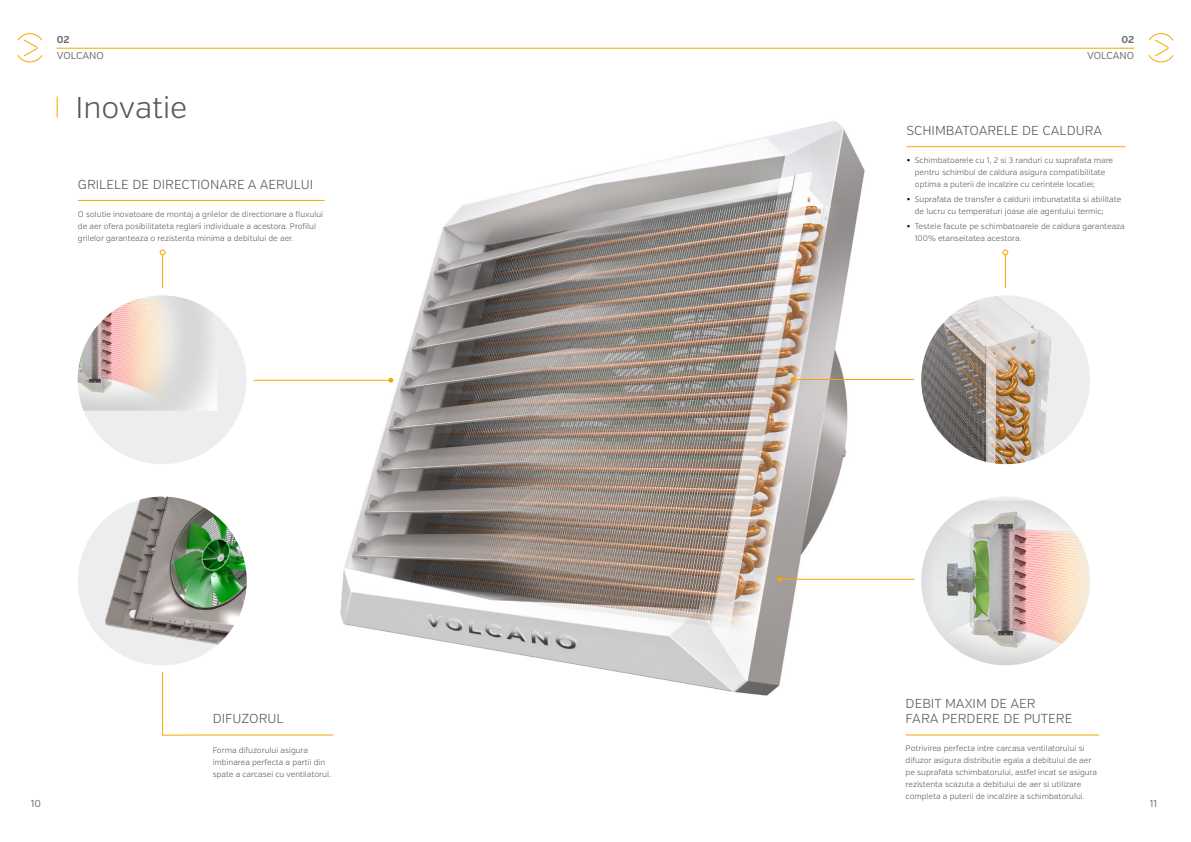
<style>
.page{position:relative;width:1191px;height:842px;background:#fff}
.page>*{position:absolute;margin:0;border:0;box-sizing:border-box;transform-origin:0 0}
.t1{font:300 30px "Verb";letter-spacing:-.005em;color:#575756}
.t2{font:300 13px/15.6px "Verb";color:#575756}
.t3{font:10px "Verb";color:#706f6f}
.t4{font:700 10px "Verb";color:#706f6f}
.t5{font:300 8px/12px "Verb";color:#575756}
.s1{font-size:10px;color:#000}
</style>
<div class="page">
<hr style="left:57px;top:48px;width:1077px;height:1px;background:#f7a600">
<svg style="left:17px;top:33px;width:26px;height:30px"></svg>
<svg style="left:1148px;top:33px;width:26px;height:30px"></svg>
<hr style="left:906px;top:146px;width:219px;height:1px;background:#f7a600">
<img style="left:298px;top:121px;width:567px;height:575px">
<div style="left:917px;top:292px;width:176px;height:176px;background:#ededed;border-radius:50%"></div>
<img style="left:922px;top:296px;width:149px;height:167px">
<div style="left:914px;top:288px;width:183px;height:183px;border:7px solid #fff;border-radius:50%"></div>
<svg style="left:57px;top:97px;width:1px;height:21px"></svg>
<svg style="left:162px;top:672px;width:51px;height:64px"></svg>
<img style="left:74px;top:493px;width:176px;height:176px;border-radius:88px">
<div style="left:71px;top:489px;width:183px;height:183px;border:7px solid #fff;border-radius:50%"></div>
<hr style="left:213px;top:735px;width:120px;height:1px;background:#f7a600">
<hr style="left:905px;top:735px;width:194px;height:1px;background:#f7a600">
<svg style="left:790px;top:250px;width:218px;height:132px"></svg>
<svg style="left:388px;top:378px;width:5px;height:5px"></svg>
<hr style="left:187px;top:380px;width:204px;height:1px;background:#f7a600">
<svg style="left:777px;top:577px;width:137px;height:65px"></svg>
<img style="left:922px;top:501px;width:167px;height:163px">
<div style="left:914px;top:489px;width:183px;height:183px;border:7px solid #fff;border-radius:50%"></div>
<hr style="left:162px;top:255px;width:1px;height:166px;background:#f7a600">
<svg style="left:160px;top:250px;width:5px;height:5px"></svg>
<div style="left:74px;top:292px;width:176px;height:176px;background:#ededed;border-radius:50%"></div>
<img style="left:79px;top:296px;width:138px;height:115px">
<div style="left:71px;top:288px;width:182px;height:183px;border:7px solid #fff;border-radius:50%"></div>
<hr style="left:78px;top:200px;width:247px;height:1px;background:#f7a600">
<p class="t4" style="left:57px;top:34px;width:14px">02</p>
<p class="t3" style="left:57px;top:50px;width:49px">VOLCANO</p>
<h1 class="t1" style="left:75px;top:89px;width:114px">Inovatie</h1>
<h2 class="t2" style="left:78px;top:177px;width:237px">GRILELE DE DIRECTIONARE A AERULUI</h2>
<p class="t5" style="left:78px;top:208px;width:247px">O solutie inovatoare de montaj a grilelor de directionare a fluxului de aer ofera posibilitateta reglarii individuale a acestora. Profilul grilelor garanteaza o rezistenta minima a debitului de aer.</p>
<p class="t4" style="left:1121px;top:34px;width:14px">02</p>
<p class="t3" style="left:1087px;top:50px;width:49px">VOLCANO</p>
<h2 class="t2" style="left:906px;top:123px;width:197px">SCHIMBATOARELE DE CALDURA</h2>
<p class="t5" style="left:915px;top:154px;width:200px;text-indent:-9px"><span class="s1">•</span> Schimbatoarele cu 1, 2 si 3 randuri cu suprafata mare pentru schimbul de caldura asigura compatibilitate optima a puterii de incalzire cu cerintele locatiei;</p>
<p class="t5" style="left:915px;top:193px;width:208px;text-indent:-9px"><span class="s1">•</span> Suprafata de transfer a caldurii imbunatatita si abilitate de lucru cu temperaturi joase ale agentului termic;</p>
<p class="t5" style="left:915px;top:220px;width:211px;text-indent:-9px"><span class="s1">•</span> Testele facute pe schimbatoarele de caldura garanteaza<br>100% etanseitatea acestora.</p>
<h2 class="t2" style="left:905px;top:696px;width:168px">DEBIT MAXIM DE AER<br>FARA PERDERE DE PUTERE</h2>
<p class="t5" style="left:905px;top:742px;width:193px">Potrivirea perfecta intre carcasa ventilatorului si difuzor asigura distributie egala a debitului de aer pe suprafata schimbatorului, astfel incat se asigura rezistenta scazuta a debitului de aer si utilizare completa a puterii de incalzire a schimbatorului.</p>
<h2 class="t2" style="left:213px;top:711px;width:72px">DIFUZORUL</h2>
<p class="t5" style="left:213px;top:744px;width:120px">Forma difuzorului asigura imbinarea perfecta a partii din spate a carcasei cu ventilatorul.</p>
<p class="t3" style="left:31px;top:797px;width:12px">10</p>
<p class="t3" style="left:1149px;top:797px;width:9px">11</p>
</div>
